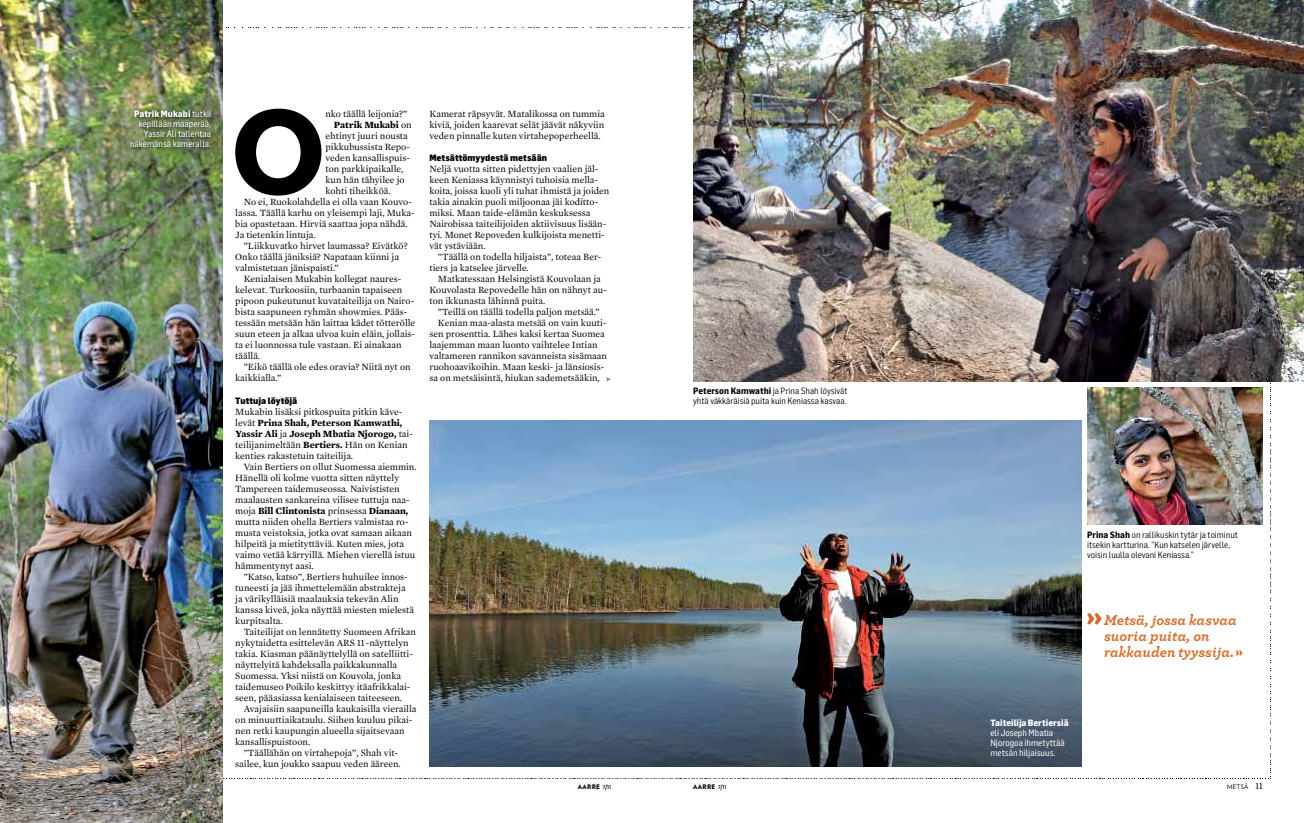
<style>
.page{position:relative;width:1304px;height:823px;background:#fff}
.page>*{position:absolute;margin:0;border:0;box-sizing:border-box;transform-origin:0 0}
.t1{font:900 114.8px "Verlag";color:#000}
.t2{font:italic 700 15px/16px "Archer";color:#d56c2a}
.t3{font:9.7px/11px "Mercury Text G1";color:#000}
.t4{font:700 9.7px "Mercury Text G1";color:#000}
.t5{font:9px/10px "Flama Semicondensed";color:#000}
.t6{font:9px/10px "Flama Semicondensed Basic";color:#fff}
.t7{font:800 9px "Flama Semicondensed";color:#fff}
.t8{font:900 9px "Flama Semicondensed";color:#000}
.t9{font:900 6.3px "Verlag";letter-spacing:.05em;color:#000}
.t10{font:6.3px "Verlag";letter-spacing:.045em;color:#000}
.s1{font-family:"Flama Semicondensed Basic";font-weight:400}
.s2{font-weight:400}
.s3{font-weight:700}
.s4{font-family:"Flama Semicondensed";font-style:normal}
.s5{font-weight:300}
.s6{font-family:"Mercury Text G1";font-size:9.5px}
</style>
<div class="page">
<svg style="left:606px;top:377px;width:5px;height:4px"></svg>
<img style="left:0;top:0;width:223px;height:822px">
<img style="left:429px;top:420px;width:652px;height:346px">
<img style="left:693px;top:0;width:611px;height:381px">
<svg style="left:1087px;top:612px;width:15px;height:12px"></svg>
<div style="left:127px;top:107px;width:89px;height:46px;background:#000;opacity:.95"></div>
<img style="left:1087px;top:387px;width:176px;height:137px">
<p class="t7" style="left:134px;top:108px;width:78px">Patrik Mukabi <span class="s1">tutkii</span></p>
<p class="t6" style="left:130px;top:119px;width:83px;text-align:right">kepillään maaperää,<br>Yassir Ali tallentaa näkemänsä kameralla.</p>
<h1 class="t1" style="left:229px;top:58px;width:100px">O</h1>
<p class="t3" style="left:325px;top:108px;width:83px">nko täällä leijonia?”</p>
<p class="t4" style="left:334px;top:119px;width:79px">Patrik Mukabi <span class="s2">on</span></p>
<p class="t3" style="left:325px;top:130px;width:84px">ehtinyt juuri nousta</p>
<p class="t3" style="left:325px;top:141px;width:86px">pikkubussista Repo-</p>
<p class="t3" style="left:325px;top:152px;width:86px">veden kansallispuis-</p>
<p class="t3" style="left:325px;top:163px;width:79px">ton parkkipaikalle,</p>
<p class="t3" style="left:325px;top:174px;width:81px">kun hän tähyilee jo</p>
<p class="t3" style="left:325px;top:185px;width:67px">kohti tiheikköä.</p>
<p class="t3" style="left:244px;top:196px;width:170px">No ei, Ruokolahdella ei olla vaan Kouvo-</p>
<p class="t3" style="left:235px;top:207px;width:181px">lassa. Täällä karhu on yleisempi laji, Muka-</p>
<p class="t3" style="left:235px;top:218px;width:174px">bia opastetaan. Hirviä saattaa jopa nähdä.</p>
<p class="t3" style="left:235px;top:229px;width:82px">Ja tietenkin lintuja.</p>
<p class="t3" style="left:244px;top:240px;width:165px">”Liikkuvatko hirvet laumassa? Eivätkö?</p>
<p class="t3" style="left:235px;top:251px;width:165px">Onko täällä jäniksiä? Napataan kiinni ja</p>
<p class="t3" style="left:235px;top:262px;width:105px">valmistetaan jänispaisti.”</p>
<p class="t3" style="left:244px;top:273px;width:159px">Kenialaisen Mukabin kollegat naures-</p>
<p class="t3" style="left:235px;top:284px;width:168px">kelevat. Turkoosiin, turbaanin tapaiseen</p>
<p class="t3" style="left:235px;top:295px;width:180px">pipoon pukeutunut kuvataiteilija on Nairo-</p>
<p class="t3" style="left:235px;top:306px;width:173px">bista saapuneen ryhmän showmies. Pääs-</p>
<p class="t3" style="left:235px;top:317px;width:182px">tessään metsään hän laittaa kädet tötterölle</p>
<p class="t3" style="left:235px;top:328px;width:181px">suun eteen ja alkaa ulvoa kuin eläin, jollais-</p>
<p class="t3" style="left:235px;top:339px;width:168px">ta ei luonnossa tule vastaan. Ei ainakaan</p>
<p class="t3" style="left:235px;top:350px;width:26px">täällä.</p>
<p class="t3" style="left:244px;top:361px;width:168px">”Eikö täällä ole edes oravia? Niitä nyt on</p>
<p class="t3" style="left:235px;top:372px;width:48px">kaikkialla.”</p>
<p class="t8" style="left:235px;top:394px;width:64px">Tuttuja löytöjä</p>
<p class="t3" style="left:235px;top:405px;width:179px">Mukabin lisäksi pitkospuita pitkin käve&shy;levät <span class="s3">Prina Shah, Peterson Kamwathi, Yassir Ali</span> ja <span class="s3">Joseph Mbatia Njorogo,</span> tai&shy;teilijanimeltään <span class="s3">Bertiers.</span> Hän on Kenian kenties rakastetuin taiteilija.</p>
<p class="t3" style="left:235px;top:460px;width:183px;text-indent:9px">Vain Bertiers on ollut Suomessa aiemmin.<br>Hänellä oli kolme vuotta sitten näyttely Tampereen taidemuseossa. Naivististen maalausten sankareina vilisee tuttuja naa&shy;moja <span class="s3">Bill Clintonista</span> prinsessa <span class="s3">Dianaan, </span>mutta niiden ohella Bertiers valmistaa ro&shy;musta veistoksia, jotka ovat samaan aikaan hilpeitä ja mietityttäviä. Kuten mies, jota vaimo vetää kärryillä. Miehen vierellä istuu hämmentynyt aasi.</p>
<p class="t3" style="left:235px;top:570px;width:180px;text-indent:9px">”Katso, katso”, Bertiers huhuilee innos&shy;tuneesti ja jää ihmettelemään abstrakteja ja värikylläisiä maalauksia tekevän Alin kanssa kiveä, joka näyttää miesten mielestä kurpitsalta.</p>
<p class="t3" style="left:235px;top:625px;width:182px;text-indent:9px">Taiteilijat on lennätetty Suomeen Afrikan nykytaidetta esittelevän ARS 11-näyttelyn takia. Kiasman päänäyttelyllä on satelliitti&shy;näyttelyitä kahdeksalla paikkakunnalla Suomessa. Yksi niistä on Kouvola, jonka taidemuseo Poikilo keskittyy itäafrikkalai&shy;seen, pääasiassa kenialaiseen taiteeseen.</p>
<p class="t3" style="left:244px;top:702px;width:174px">Avajaisiin saapuneilla kaukaisilla vierailla</p>
<p class="t3" style="left:235px;top:713px;width:179px">on minuuttiaikataulu. Siihen kuuluu pikai-</p>
<p class="t3" style="left:235px;top:724px;width:171px">nen retki kaupungin alueella sijaitsevaan</p>
<p class="t3" style="left:235px;top:735px;width:76px">kansallispuistoon.</p>
<p class="t3" style="left:244px;top:746px;width:156px">”Täällähän on virtahepoja”, Shah vit-</p>
<p class="t3" style="left:235px;top:757px;width:167px">sailee, kun joukko saapuu veden ääreen.</p>
<p class="t3" style="left:429px;top:108px;width:177px;text-align:justify">Kamerat räpsyvät. Matalikossa on tummia kiviä, joiden kaarevat selät jäävät näkyviin veden pinnalle kuten virtahepoperheellä.</p>
<p class="t8" style="left:429px;top:152px;width:119px">Metsättömyydestä metsään</p>
<p class="t3" style="left:429px;top:163px;width:181px">Neljä vuotta sitten pidettyjen vaalien jäl&shy;keen Keniassa käynnistyi tuhoisia mella&shy;koita, joissa kuoli yli tuhat ihmistä ja joiden takia ainakin puoli miljoonaa jäi koditto&shy;miksi. Maan taide-elämän keskuksessa Nairobissa taiteilijoiden aktiivisuus lisään&shy;tyi. Monet Repoveden kulkijoista menetti&shy;vät ystäviään.</p>
<p class="t3" style="left:429px;top:251px;width:173px;text-indent:8px">”Täällä on todella hiljaista”, toteaa Ber&shy;tiers ja katselee järvelle.</p>
<p class="t3" style="left:429px;top:273px;width:179px;text-indent:9px">Matkatessaan Helsingistä Kouvolaan ja<br>Kouvolasta Repovedelle hän on nähnyt au&shy;ton ikkunasta lähinnä puita.</p>
<p class="t3" style="left:438px;top:306px;width:163px">”Teillä on täällä todella paljon metsää.”</p>
<p class="t3" style="left:438px;top:317px;width:170px">Kenian maa-alasta metsää on vain kuuti-</p>
<p class="t3" style="left:429px;top:328px;width:177px">sen prosenttia. Lähes kaksi kertaa Suomea</p>
<p class="t3" style="left:429px;top:339px;width:170px">laajemman maan luonto vaihtelee Intian</p>
<p class="t3" style="left:429px;top:350px;width:179px">valtameren rannikon savanneista sisämaan</p>
<p class="t3" style="left:429px;top:361px;width:175px">ruohoaavikoihin. Maan keski- ja länsiosis-</p>
<p class="t3" style="left:429px;top:372px;width:172px">sa on metsäisintä, hiukan sademetsääkin,</p>
<p class="t5" style="left:693px;top:384px;width:156px"><span class="s3">Peterson Kamwathi</span> ja Prina Shah löysivät yhtä väkkäräisiä puita kuin Keniassa kasvaa.</p>
<p class="t5" style="left:1087px;top:528px;width:152px"><span class="s3">Prina Shah</span> on rallikuskin tytär ja toiminut itsekin kartturina. ”Kun katselen järvelle, voisin luulla olevani Keniassa.”</p>
<h2 class="t2" style="left:1104px;top:610px;width:141px">Metsä, jossa kasvaa suoria puita, on rakkauden tyyssija.<span class="s4">»</span></h2>
<p class="t7" style="left:990px;top:716px;width:80px">Taiteilija Bertiersiä</p>
<p class="t6" style="left:990px;top:727px;width:76px">eli Joseph Mbatia<br>Njorogoa ihmetyttää metsän hiljaisuus.</p>
<p class="t9" style="left:578px;top:780px;width:35px">AARRE <span class="s5">7/11</span></p>
<p class="t9" style="left:693px;top:780px;width:35px">AARRE <span class="s5">7/11</span></p>
<p class="t10" style="left:1227px;top:781px;width:37px">METSÄ <span class="s6">11</span></p>
</div>
